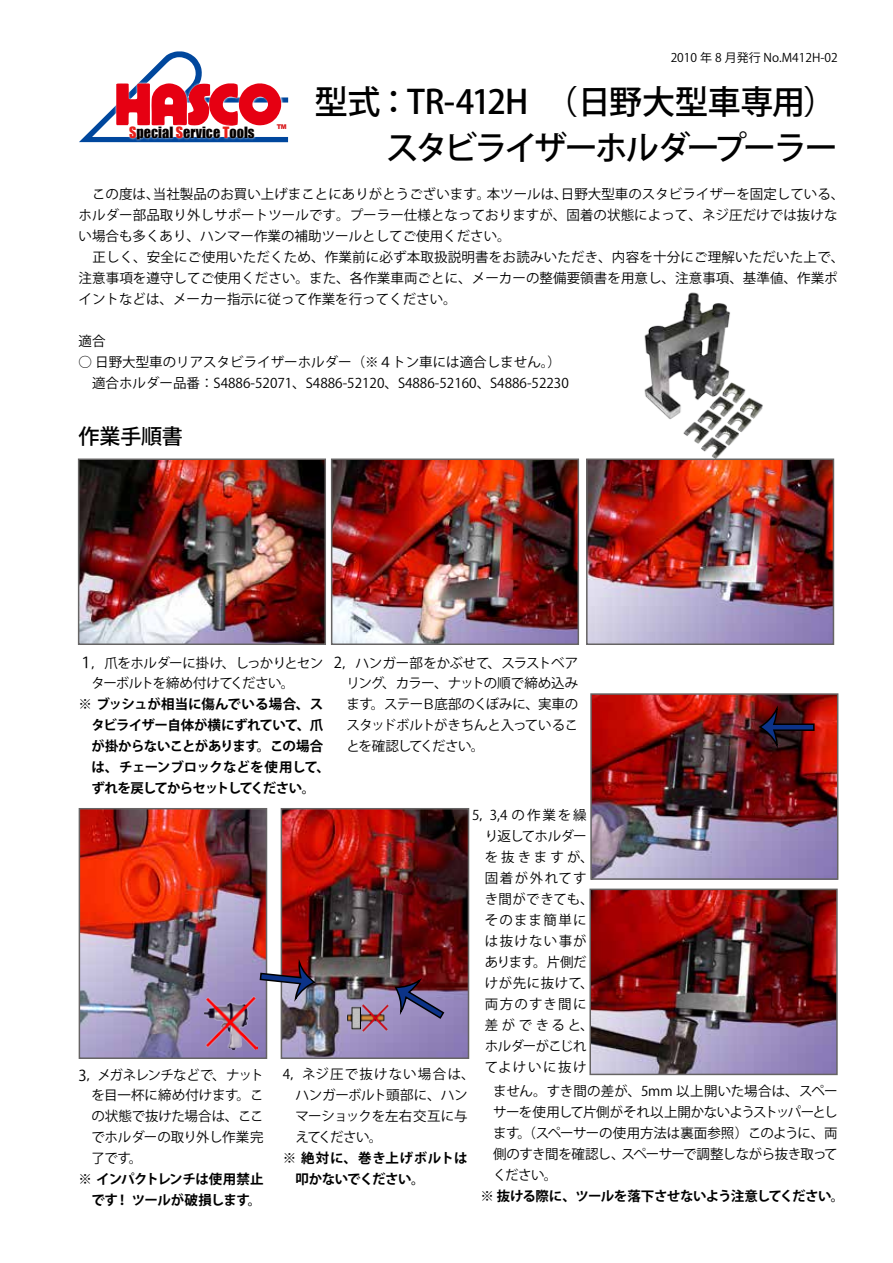
<style>
.page{position:relative;width:893px;height:1263px;background:#fff}
.page>*{position:absolute;margin:0;border:0;box-sizing:border-box;transform-origin:0 0}
.t1{font:500 33px/46.2px "Koz Go Pro";letter-spacing:-.065em;color:#000;text-align:right}
.t2{font:500 21px "Koz Go Pro";letter-spacing:-.015em;color:#000}
.t3{font:15px "Koz Go Pro";color:#000}
.t4{font:14.25px "Impact";color:#040000}
.t5{font:13.5px/21px "Koz Go Pro";color:#000}
.t6{font:700 13.5px/21px "Koz Go Pro";letter-spacing:-.035em;color:#000;text-align:right}
.t7{font:13.5px/21px "Koz Go Pro";letter-spacing:-.02em;color:#000;text-align:right}
.t8{font:13.5px/21px "Koz Go Pro";letter-spacing:-.04em;color:#000}
.t9{font:13.5px/21px "Koz Go Pro";letter-spacing:.05em;color:#000}
.t10{font:13.5px/21px "Koz Go Pro";letter-spacing:-.055em;color:#000}
.t11{font:13.5px "Koz Go Pro";letter-spacing:-.05em;color:#000}
.t12{font:13.5px "Koz Go Pro";letter-spacing:-.045em;color:#000}
.t13{font:13.5px "Koz Go Pro";letter-spacing:-.065em;color:#000}
.t14{font:13.5px "Koz Go Pro";letter-spacing:.02em;color:#000}
.t15{font:13.5px "Koz Go Pro";letter-spacing:.11em;color:#000}
.t16{font:13.5px "Koz Go Pro";letter-spacing:.1em;color:#000}
.t17{font:13.5px "Koz Go Pro";letter-spacing:.095em;color:#000}
.t18{font:12px "Koz Go Pro";color:#000}
.t19{font:900 6.6px "Arial";color:#d71518;scale:.95 1}
.s1{color:#e71f19}
.s2{font-size:13.5px}
</style>
<div class="page">
<svg style="left:79px;top:51px;width:209px;height:91px"></svg>
<img style="left:126px;top:122px;width:132px;height:21px">
<img style="left:644px;top:292px;width:119px;height:166px">
<img style="left:81px;top:461px;width:242px;height:181px">
<div style="left:78px;top:458px;width:248px;height:187px;border:2px solid #666464"></div>
<img style="left:334px;top:461px;width:242px;height:181px">
<div style="left:331px;top:458px;width:248px;height:187px;border:2px solid #666464"></div>
<img style="left:589px;top:461px;width:242px;height:181px">
<div style="left:586px;top:458px;width:248px;height:187px;border:2px solid #666464"></div>
<img style="left:593px;top:696px;width:242px;height:181px">
<div style="left:590px;top:693px;width:248px;height:187px;border:2px solid #666464"></div>
<img style="left:592px;top:892px;width:243px;height:180px">
<div style="left:589px;top:889px;width:249px;height:186px;border:2px solid #666464"></div>
<img style="left:82px;top:811px;width:182px;height:245px">
<div style="left:79px;top:808px;width:188px;height:251px;border:2px solid #666464"></div>
<img style="left:284px;top:811px;width:182px;height:245px">
<div style="left:281px;top:808px;width:188px;height:251px;border:2px solid #666464"></div>
<svg style="left:757px;top:702px;width:58px;height:50px;background:#470f19"></svg>
<svg style="left:393px;top:976px;width:52px;height:44px;background:#654e73"></svg>
<svg style="left:259px;top:955px;width:58px;height:50px"></svg>
<img style="left:204px;top:995px;width:54px;height:54px">
<img style="left:346px;top:1001px;width:43px;height:32px">
<p class="t4" style="left:129px;top:121px;width:127px"><span class="s1">S</span>pecial <span class="s1">S</span>ervice <span class="s1">T</span>ools</p>
<p class="t19" style="left:277px;top:122px;width:12px">TM</p>
<p class="t18" style="left:671px;top:49px;width:168px">2010 年 8 月発行 No M. 412H-02</p>
<h1 class="t1" style="left:315px;top:81px;width:525px">型式：TR-412H　（日野大型車専用(スタビライザーホルダープーラー</h1>
<p class="t5" style="left:153px;top:184px;width:339px">当社製品のお買い上げまことにありがとうございます。</p>
<p class="t5" style="left:561px;top:184px;width:285px">日野大型車のスタビライザーを固定している、</p>
<p class="t5" style="left:79px;top:184px;width:767px">　この度は、<br>ホルダー部品取り外しサポートツールです。プーラー仕様となっておりますが、固着の状態によって、ネジ圧だけでは抜けない場合も多くあり、ハンマー作業の補助ツールとしてご使用ください。<br>　正しく、安全にご使用いただくため、作業前に必ず本取扱説明書をお読みいただき、内容を十分にご理解いただいた上で、注意事項を遵守してご使用ください。また、各作業車両ごとに、メーカーの整備要領書を用意し、注意事項、基準値、作業ポイントなどは、メーカー指示に従って作業を行ってください。</p>
<p class="t5" style="left:79px;top:331px;width:28px">適合</p>
<p class="t5" style="left:79px;top:352px;width:492px">○ 日野大型車のリアスタビライザーホルダー（※４トン車には適合しません (。　適合ホルダー品番：S4886-52071、S4886-52120、S4886-52160、S4886-52230</p>
<h2 class="t2" style="left:79px;top:423px;width:106px">作業手順書</h2>
<p class="t5" style="left:487px;top:184px;width:82px">本ツールは、</p>
<p class="t10" style="left:105px;top:652px;width:220px">爪をホルダーに掛け、しっかりとセン</p>
<p class="t3" style="left:79px;top:653px;width:27px">１<span class="s2">，</span></p>
<p class="t8" style="left:91px;top:673px;width:205px">ターボルトを締め付けてください。</p>
<p class="t6" style="left:79px;top:694px;width:246px">※ ブッシュが相当に傷んでいる場合、スタビライザー自体が横にずれていて、爪。この場合</p>
<p class="t6" style="left:91px;top:736px;width:240px;text-align:left">が掛からないことがあります<br>は、チェーンブロックなどを使用して、ずれを戻してからセットしてください。</p>
<p class="t3" style="left:334px;top:653px;width:23px">2<span class="s2">，</span></p>
<p class="t5" style="left:356px;top:652px;width:224px">ハンガー部をかぶせて、スラストベア</p>
<p class="t10" style="left:371px;top:673px;width:209px;text-indent:-24px">リング<br>。ステーＢ底部のくぼみに、実車の</p>
<p class="t5" style="left:382px;top:673px;width:198px">、カラー、ナットの順で締め込み</p>
<p class="t8" style="left:347px;top:694px;width:233px">ます<br>スタッドボルトがきちんと入っていることを確認してください。</p>
<p class="t5" style="left:472px;top:805px;width:22px">5，</p>
<p class="t5" style="left:490px;top:805px;width:99px">3,4の作業を繰</p>
<p class="t3" style="left:79px;top:1065px;width:23px">3<span class="s2">，</span></p>
<p class="t12" style="left:98px;top:1066px;width:168px">メガネレンチなどで、ナット</p>
<p class="t5" style="left:91px;top:1085px;width:149px">を目一杯に締め付けます</p>
<p class="t5" style="left:91px;top:1106px;width:174px">の状態で抜けた場合は、ここ</p>
<p class="t5" style="left:91px;top:1127px;width:174px">でホルダーの取り外し作業完</p>
<p class="t5" style="left:129px;top:1148px;width:15px">。</p>
<p class="t5" style="left:236px;top:1085px;width:29px">。こ</p>
<p class="t5" style="left:91px;top:1148px;width:41px">了です</p>
<p class="t6" style="left:79px;top:1170px;width:186px">※ インパクトレンチは使用禁止。</p>
<p class="t6" style="left:116px;top:1191px;width:136px">！ツールが破損します</p>
<p class="t6" style="left:91px;top:1191px;width:28px">です</p>
<p class="t5" style="left:295px;top:1064px;width:180px;text-indent:-13px">4，ネジ圧で抜けない場合は、ハンガーボルト頭部に、ハンマーショックを左右交互に与えてください。</p>
<p class="t6" style="left:295px;top:1149px;width:174px;text-align:left;text-indent:-13px">※ 絶対に、巻き上げボルトは叩かないでください。</p>
<p class="t13" style="left:485px;top:827px;width:104px">り返してホルダー</p>
<p class="t5" style="left:485px;top:847px;width:110px">を抜きますが、</p>
<p class="t15" style="left:485px;top:869px;width:104px">固着が外れてす</p>
<p class="t14" style="left:485px;top:890px;width:110px">き間ができても、</p>
<p class="t16" style="left:485px;top:911px;width:104px">そのまま簡単に</p>
<p class="t17" style="left:485px;top:932px;width:104px">は抜けない事が</p>
<p class="t5" style="left:533px;top:952px;width:55px">。片側だ</p>
<p class="t9" style="left:485px;top:952px;width:110px">あります<br>けが先に抜けて、両方のすき間に差ができると、ホルダーがこじれてよけいに抜け</p>
<p class="t7" style="left:493px;top:1081px;width:346px">ません。すき間の差が、5mm 以上開いた場合は、スペーサーを使用して片側がそれ以上開かないようストッパーとし。（スペーサーの使用方法は裏面参照）このように、両</p>
<p class="t5" style="left:493px;top:1123px;width:28px">ます</p>
<p class="t11" style="left:622px;top:1145px;width:218px">スペーサーで調整しながら抜き取って</p>
<p class="t8" style="left:493px;top:1144px;width:133px">側のすき間を確認し、ください。</p>
<p class="t6" style="left:480px;top:1187px;width:365px">※ 抜ける際に、ツールを落下させないよう注意してください。</p>
</div>
